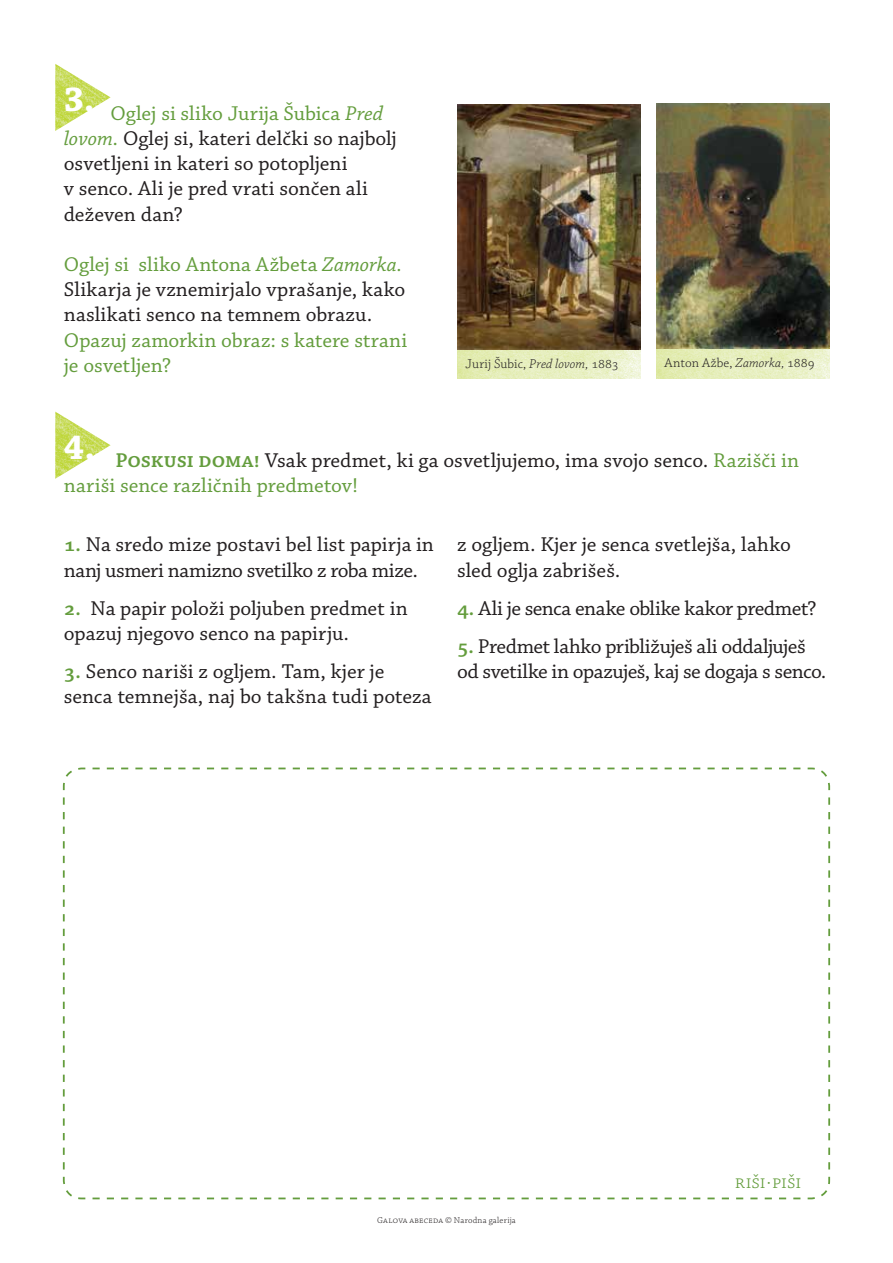
<style>
.page{position:relative;width:893px;height:1263px;background:#fff}
.page>*{position:absolute;margin:0;border:0;box-sizing:border-box;transform-origin:0 0}
.t1{font:700 36px "Chaparral Pro";color:#fff}
.t2{font:21px/25.2px "Chaparral Pro Capt";letter-spacing:-.005em;color:#231f20}
.t3{font:21px/25.2px "Chaparral Pro Capt";letter-spacing:-.025em;color:#231f20}
.t4{font:21px/25.2px "Chaparral Pro Capt";color:#649d3d}
.t5{font:21px "Chaparral Pro Semibold Capt";color:#649d3d}
.t6{font:19.2px "Chaparral Pro Light Capt";letter-spacing:-.005em;color:#649d3d}
.t7{font:300 13.5px "Chaparral Pro";color:#231f20}
.t8{font:300 9px "Chaparral Pro";letter-spacing:.025em;color:#231f20}
.s1{color:#649d3d}
.s2{font-family:"Chaparral Pro It Capt";color:#649d3d}
.s3{font-family:"Chaparral Pro It Capt"}
.s4{font-style:italic}
.s5{font-family:"Chaparral Pro Semibold Capt";color:#649d3d}
</style>
<div class="page">
<img style="left:55px;top:64px;width:56px;height:67px">
<img style="left:55px;top:412px;width:56px;height:67px">
<img style="left:457px;top:104px;width:183px;height:274px">
<img style="left:656px;top:104px;width:173px;height:275px">
<svg style="left:62px;top:767px;width:769px;height:433px"></svg>
<h1 class="t1" style="left:64px;top:78px;width:32px">3.</h1>
<p class="t2" style="left:64px;top:101px;width:334px;text-indent:47px"><span class="s1">Oglej si sliko Jurija Šubica</span> <span class="s2">Pred lovom</span><span class="s1">.</span> Oglej si, kateri delčki so najbolj osvetljeni in kateri so potopljeni<br>v senco. Ali je pred vrati sončen ali deževen dan?</p>
<p class="t4" style="left:139px;top:252px;width:265px">sliko Antona Ažbeta <span class="s3">Zamorka.</span></p>
<p class="t4" style="left:64px;top:252px;width:67px">Oglej si</p>
<p class="t2" style="left:64px;top:278px;width:343px">Slikarja je vznemirjalo vprašanje, kako naslikati senco na temnem obrazu.</p>
<p class="t4" style="left:64px;top:328px;width:345px">Opazuj zamorkin obraz s: katere strani je osvetljen?</p>
<p class="t7" style="left:466px;top:356px;width:155px">Jurij Šubic, <span class="s4">Pred lovom,</span> 1883</p>
<p class="t7" style="left:665px;top:356px;width:152px">Anton Ažbe, <span class="s4">Zamorka,</span> 1889</p>
<h1 class="t1" style="left:64px;top:426px;width:32px">43.</h1>
<p class="t2" style="left:64px;top:449px;width:737px;text-indent:52px"><span class="s5">Poskusi doma!</span> Vsak predmet, ki ga osvetljujemo, ima svojo senco. <span class="s1">Razišči in nariši sence različnih predmetov!</span></p>
<p class="t2" style="left:64px;top:533px;width:372px"><span class="s5">1.</span> Na sredo mize postavi bel list papirja in nanj usmeri namizno svetilko z roba mize.</p>
<p class="t2" style="left:91px;top:596px;width:319px">Na papir položi poljuben predmet in</p>
<p class="t5" style="left:64px;top:596px;width:19px">2.</p>
<p class="t2" style="left:64px;top:621px;width:287px">opazuj njegovo senco na papirju.</p>
<p class="t2" style="left:64px;top:659px;width:369px"><span class="s5">3.</span> Senco nariši z ogljem. Tam, kjer je senca temnejša, naj bo takšna tudi poteza</p>
<p class="t2" style="left:457px;top:533px;width:335px">z ogljem. Kjer je senca svetlejša, lahko sled oglja zabrišeš.</p>
<p class="t3" style="left:457px;top:596px;width:361px"><span class="s5">4.</span> Ali je senca enake oblike kakor predmet?</p>
<p class="t3" style="left:457px;top:634px;width:371px"><span class="s5">5.</span> Predmet lahko približuješ ali oddaljuješ od svetilke in opazuješ, kaj se dogaja s senco.</p>
<p class="t6" style="left:735px;top:1171px;width:68px">riši·piši</p>
<p class="t8" style="left:377px;top:1215px;width:140px">Galova abeceda © Narodna galerija</p>
</div>
